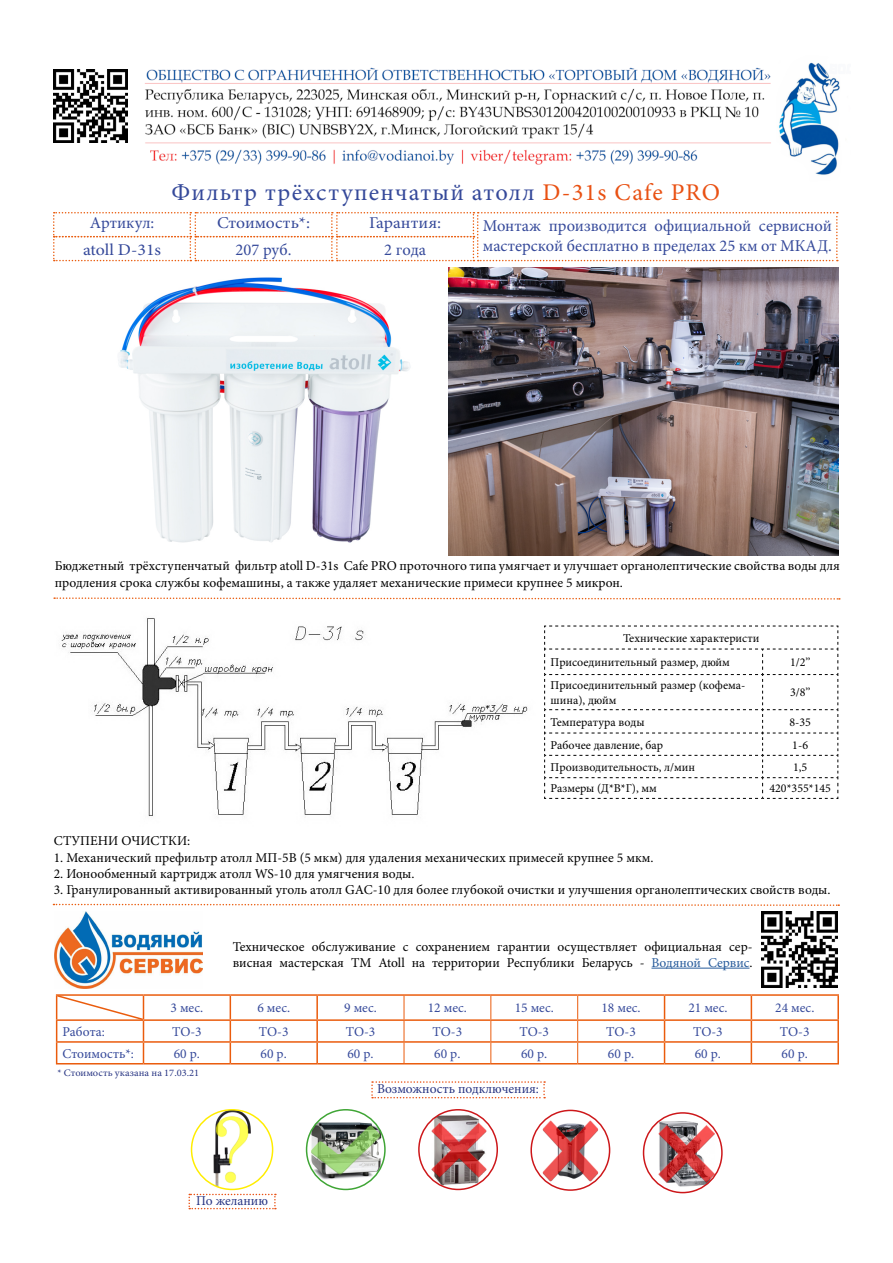
<style>
.page{position:relative;width:893px;height:1263px;background:#fff}
.page>*{position:absolute;margin:0;border:0;box-sizing:border-box;transform-origin:0 0}
.t1{font:24px "Minion Pro";letter-spacing:.05em;color:#35499a}
.t2{font:16.5px/19.8px "Minion Pro";color:#35499a}
.t3{font:16.5px/26.8px "Minion Pro";color:#35499a;text-align:center;scale:1.07 1}
.t4{font:13.5px/16.2px "Minion Pro";color:#000}
.t5{font:13.5px "Minion Pro";color:#35499a}
.t6{font:13.5px "Minion Pro";color:#283583}
.t7{font:12px/24.3px "Minion Pro";color:#000}
.t8{font:10.05px "Minion Pro";color:#283583;scale:1.05 1}
.s1{color:#e95113}
.s2{color:#275b9b}
</style>
<div class="page">
<img style="left:145px;top:62px;width:695px;height:113px">
<img style="left:54px;top:70px;width:73px;height:73px">
<svg style="left:53px;top:212px;width:785px;height:49px"></svg>
<img style="left:118px;top:277px;width:293px;height:266px">
<img style="left:449px;top:268px;width:390px;height:288px">
<hr style="left:651px;top:968px;width:98px;height:1px;background:#275b9b">
<img style="left:762px;top:911px;width:76px;height:76px">
<img style="left:55px;top:911px;width:148px;height:78px">
<svg style="left:54px;top:597px;width:786px;height:3px"></svg>
<hr style="left:316px;top:996px;width:2px;height:23px;background:#ea5c0d">
<hr style="left:316px;top:1021px;width:2px;height:20px;background:#ea5c0d">
<svg style="left:230px;top:996px;width:1px;height:67px"></svg>
<hr style="left:316px;top:1043px;width:2px;height:20px;background:#ea5c0d">
<svg style="left:664px;top:996px;width:1px;height:67px"></svg>
<svg style="left:751px;top:996px;width:1px;height:67px"></svg>
<svg style="left:404px;top:996px;width:1px;height:67px"></svg>
<svg style="left:491px;top:996px;width:1px;height:67px"></svg>
<svg style="left:577px;top:996px;width:1px;height:67px"></svg>
<hr style="left:837px;top:1043px;width:2px;height:20px;background:#ea5c0d">
<hr style="left:56px;top:1063px;width:87px;height:1px;background:#ea5c0d">
<hr style="left:143px;top:1063px;width:87px;height:1px;background:#ea5c0d">
<hr style="left:230px;top:1063px;width:87px;height:1px;background:#ea5c0d">
<hr style="left:317px;top:1063px;width:87px;height:1px;background:#ea5c0d">
<hr style="left:404px;top:1063px;width:87px;height:1px;background:#ea5c0d">
<hr style="left:491px;top:1063px;width:87px;height:1px;background:#ea5c0d">
<hr style="left:578px;top:1063px;width:86px;height:1px;background:#ea5c0d">
<hr style="left:664px;top:1063px;width:87px;height:1px;background:#ea5c0d">
<hr style="left:751px;top:1063px;width:88px;height:1px;background:#ea5c0d">
<hr style="left:56px;top:994px;width:87px;height:2px;background:#ea5c0d">
<hr style="left:143px;top:994px;width:87px;height:2px;background:#ea5c0d">
<hr style="left:230px;top:994px;width:87px;height:2px;background:#ea5c0d">
<hr style="left:317px;top:994px;width:87px;height:2px;background:#ea5c0d">
<hr style="left:404px;top:994px;width:87px;height:2px;background:#ea5c0d">
<hr style="left:491px;top:994px;width:87px;height:2px;background:#ea5c0d">
<hr style="left:578px;top:994px;width:86px;height:2px;background:#ea5c0d">
<hr style="left:664px;top:994px;width:87px;height:2px;background:#ea5c0d">
<hr style="left:751px;top:994px;width:88px;height:2px;background:#ea5c0d">
<hr style="left:837px;top:996px;width:2px;height:23px;background:#ea5c0d">
<hr style="left:143px;top:1019px;width:87px;height:2px;background:#ea5c0d">
<hr style="left:230px;top:1019px;width:87px;height:2px;background:#ea5c0d">
<hr style="left:317px;top:1019px;width:87px;height:2px;background:#ea5c0d">
<hr style="left:404px;top:1019px;width:87px;height:2px;background:#ea5c0d">
<hr style="left:491px;top:1019px;width:87px;height:2px;background:#ea5c0d">
<hr style="left:578px;top:1019px;width:86px;height:2px;background:#ea5c0d">
<hr style="left:664px;top:1019px;width:87px;height:2px;background:#ea5c0d">
<hr style="left:751px;top:1019px;width:88px;height:2px;background:#ea5c0d">
<hr style="left:837px;top:1021px;width:2px;height:20px;background:#ea5c0d">
<hr style="left:143px;top:1041px;width:87px;height:2px;background:#ea5c0d">
<hr style="left:230px;top:1041px;width:87px;height:2px;background:#ea5c0d">
<hr style="left:317px;top:1041px;width:87px;height:2px;background:#ea5c0d">
<hr style="left:404px;top:1041px;width:87px;height:2px;background:#ea5c0d">
<hr style="left:491px;top:1041px;width:87px;height:2px;background:#ea5c0d">
<hr style="left:578px;top:1041px;width:86px;height:2px;background:#ea5c0d">
<hr style="left:664px;top:1041px;width:87px;height:2px;background:#ea5c0d">
<hr style="left:751px;top:1041px;width:88px;height:2px;background:#ea5c0d">
<svg style="left:56px;top:996px;width:88px;height:67px"></svg>
<img style="left:61px;top:618px;width:467px;height:198px">
<svg style="left:544px;top:625px;width:295px;height:174px"></svg>
<img style="left:213px;top:1110px;width:38px;height:79px">
<div style="left:191px;top:1109px;width:82px;height:81px;border:2px solid #ffed00;border-radius:50%"></div>
<img style="left:307px;top:1119px;width:78px;height:61px">
<div style="left:306px;top:1109px;width:80px;height:81px;border:2px solid #3fa535;border-radius:50%"></div>
<img style="left:431px;top:1112px;width:55px;height:75px">
<div style="left:418px;top:1109px;width:80px;height:81px;border:2px solid #cd171a;border-radius:50%"></div>
<img style="left:543px;top:1120px;width:55px;height:61px">
<div style="left:530px;top:1110px;width:80px;height:81px;border:2px solid #cd171a;border-radius:50%"></div>
<img style="left:658px;top:1121px;width:57px;height:66px">
<div style="left:643px;top:1112px;width:80px;height:81px;border:2px solid #cd171a;border-radius:50%"></div>
<svg style="left:53px;top:903px;width:786px;height:3px"></svg>
<svg style="left:188px;top:1194px;width:88px;height:15px"></svg>
<svg style="left:371px;top:1081px;width:174px;height:17px"></svg>
<h1 class="t1" style="left:172px;top:176px;width:550px">Фильтр трёхступенчатый атолл <span class="s1">D-31s Cafe PRO</span></h1>
<p class="t2" style="left:483px;top:216px;width:351px">Монтаж производится официальной сервисной мастерской бесплатно в пределах 25 км от МКАД.</p>
<p class="t2" style="left:83px;top:210px;width:80px;line-height:26.8px;text-align:center">Артикул: atoll D-31s</p>
<p class="t3" style="left:369px;top:210px;width:69px">Гарантия:<br>2 года</p>
<p class="t3" style="left:217px;top:210px;width:88px">Стоимость*:<br>207 руб.</p>
<p class="t4" style="left:55px;top:558px;width:786px">Бюджетный трёхступенчатый фильтр atoll D-31s Cafe PRO проточного типа умягчает и улучшает органолептические свойства воды для продления срока службы кофемашины, а также удаляет механические примеси крупнее 5 микрон.</p>
<p class="t7" style="left:551px;top:626px;width:210px;text-indent:72px">Технические характеристи<br>Присоединительный размер, дюйм</p>
<p class="t7" style="left:790px;top:650px;width:22px">1/2’’</p>
<p class="t7" style="left:551px;top:678px;width:196px;line-height:14.4px">Присоединительный размер (кофема&shy;шина), дюйм</p>
<p class="t7" style="left:790px;top:680px;width:22px">3/8’’</p>
<p class="t7" style="left:551px;top:710px;width:95px">Температура воды</p>
<p class="t7" style="left:789px;top:710px;width:23px">8-35</p>
<p class="t7" style="left:551px;top:733px;width:114px">Рабочее давление, бар</p>
<p class="t7" style="left:792px;top:733px;width:17px">1-6</p>
<p class="t7" style="left:551px;top:755px;width:146px">Производительность, л/мин</p>
<p class="t7" style="left:793px;top:755px;width:16px">1,5</p>
<p class="t7" style="left:551px;top:776px;width:108px">Размеры (Д*В*Г), мм</p>
<p class="t7" style="left:769px;top:776px;width:63px">420*355*145</p>
<p class="t4" style="left:54px;top:833px;width:138px">СТУПЕНИ ОЧИСТКИ:</p>
<p class="t4" style="left:54px;top:849px;width:601px">1. Механический префильтр атолл МП-5В (5 мкм) для удаления механических примесей крупнее 5 мкм.</p>
<p class="t4" style="left:54px;top:865px;width:362px">2. Ионообменный картридж атолл WS-10 для умягчения воды.</p>
<p class="t4" style="left:54px;top:882px;width:778px">3. Гранулированный активированный уголь атолл GAC-10 для более глубокой очистки и улучшения органолептических свойств воды.</p>
<p class="t4" style="left:233px;top:938px;width:521px">Техническое обслуживание с сохранением гарантии осуществляет официальная сер&shy;висная мастерская ТМ Atoll на территории Республики Беларусь - <span class="s2">Водяной Сервис</span>.</p>
<p class="t5" style="left:171px;top:999px;width:34px">3 мес.</p>
<p class="t5" style="left:257px;top:999px;width:34px">6 мес.</p>
<p class="t5" style="left:344px;top:999px;width:34px">9 мес.</p>
<p class="t5" style="left:428px;top:999px;width:41px">12 мес.</p>
<p class="t5" style="left:515px;top:999px;width:41px">15 мес.</p>
<p class="t5" style="left:601px;top:999px;width:41px">18 мес.</p>
<p class="t5" style="left:688px;top:999px;width:41px">21 мес.</p>
<p class="t5" style="left:775px;top:999px;width:41px">24 мес.</p>
<p class="t5" style="left:63px;top:1022px;width:44px">Работа:</p>
<p class="t5" style="left:172px;top:1022px;width:31px">ТО-3</p>
<p class="t5" style="left:259px;top:1022px;width:31px">ТО-3</p>
<p class="t5" style="left:346px;top:1022px;width:31px">ТО-3</p>
<p class="t5" style="left:433px;top:1022px;width:31px">ТО-3</p>
<p class="t5" style="left:519px;top:1022px;width:31px">ТО-3</p>
<p class="t5" style="left:606px;top:1022px;width:31px">ТО-3</p>
<p class="t5" style="left:693px;top:1022px;width:31px">ТО-3</p>
<p class="t5" style="left:780px;top:1022px;width:31px">ТО-3</p>
<p class="t5" style="left:63px;top:1044px;width:73px">Стоимость*:</p>
<p class="t5" style="left:174px;top:1044px;width:28px">60 р.</p>
<p class="t5" style="left:261px;top:1044px;width:28px">60 р.</p>
<p class="t5" style="left:347px;top:1044px;width:28px">60 р.</p>
<p class="t5" style="left:434px;top:1044px;width:28px">60 р.</p>
<p class="t5" style="left:521px;top:1044px;width:28px">60 р.</p>
<p class="t5" style="left:608px;top:1044px;width:28px">60 р.</p>
<p class="t5" style="left:695px;top:1044px;width:28px">60 р.</p>
<p class="t5" style="left:782px;top:1044px;width:28px">60 р.</p>
<p class="t8" style="left:57px;top:1066px;width:137px">* Стоимость указана на 17.03.21</p>
<p class="t6" style="left:196px;top:1192px;width:73px">По желанию</p>
<p class="t6" style="left:377px;top:1079px;width:163px">Возможность подключения:</p>
</div>
